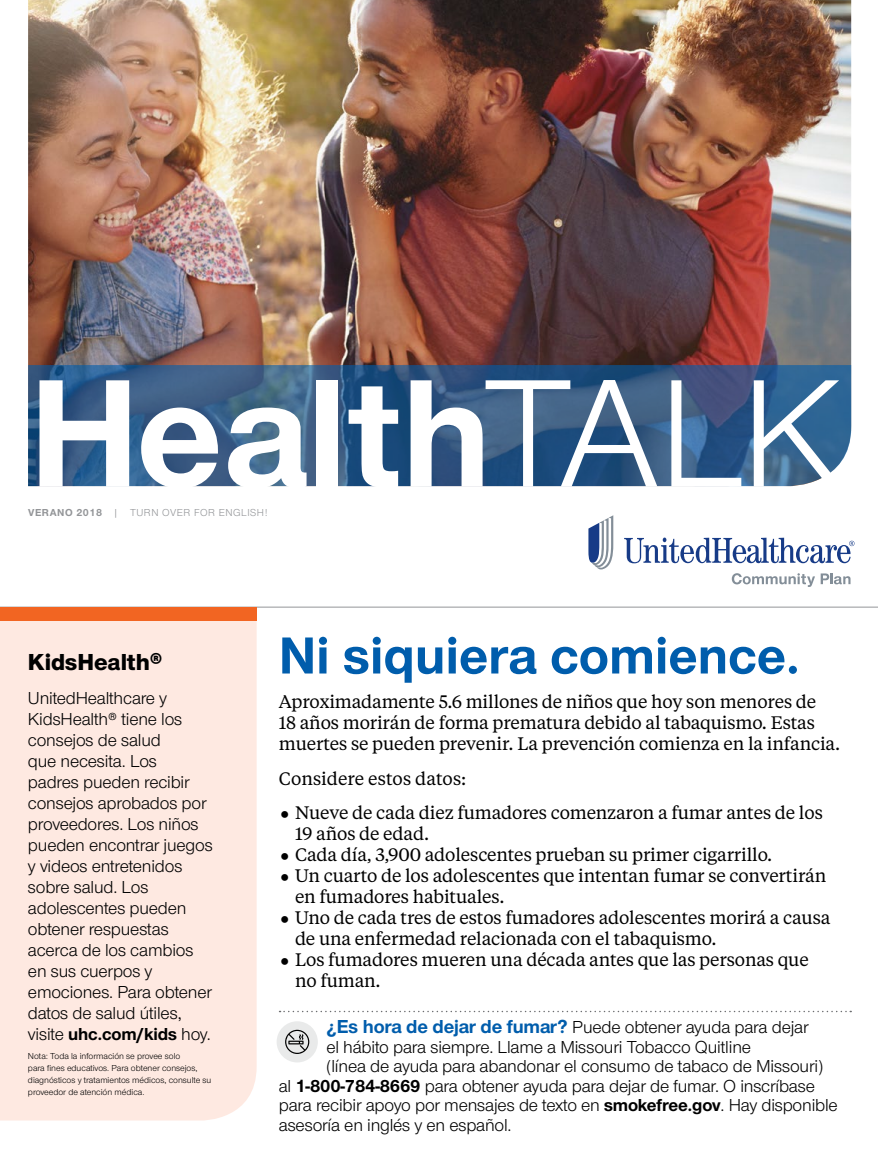
<style>
.page{position:relative;width:878px;height:1161px;background:#fff}
.page>*{position:absolute;margin:0;border:0;box-sizing:border-box;transform-origin:0 0}
.t1{font:700 159.3px "UHC Sans";color:#fff}
.t2{font:700 54px "UHC Sans";color:#005dac}
.t3{font:800 24px "UHC Sans";color:#000}
.t4{font:18px/21px "UHC Sans";letter-spacing:-.01em;color:#000}
.t5{font:18px/21px "UHC Serif Text";letter-spacing:-.01em;color:#000}
.t6{font:10.5px "UHC Sans";letter-spacing:.05em;color:#939598}
.t7{font:700 10.5px "UHC Sans";letter-spacing:.05em;color:#939598}
.t8{font:9px/12px "UHC Sans";color:#000}
.s1{font-weight:400}
.s2{font-weight:700}
.s3{font-weight:700;font-size:19.5px;color:#005dac}
</style>
<div class="page">
<hr style="left:0;top:607px;width:878px;height:1px;background:#939598">
<svg style="left:624px;top:538px;width:230px;height:25px"></svg>
<svg style="left:588px;top:515px;width:25px;height:55px"></svg>
<svg style="left:731px;top:573px;width:119px;height:14px"></svg>
<img style="left:28px;top:0;width:823px;height:365px">
<svg style="left:28px;top:365px;width:823px;height:121px;background:#345b85"></svg>
<div style="left:0;top:621px;width:256px;height:499px;background:#fee9e1"></div>
<div style="left:0;top:607px;width:256px;height:14px;background:#f26522"></div>
<svg style="left:279px;top:1011px;width:572px;height:1px"></svg>
<div style="left:276px;top:1021px;width:42px;height:41px;background:#e9eaea;border-radius:50%"></div>
<svg style="left:285px;top:1030px;width:24px;height:24px"></svg>
<h1 class="t1" style="left:29px;top:326px;width:813px">Health<span class="s1">TALK</span></h1>
<p class="t6" style="left:113px;top:505px;width:156px">| TURN OVER FOR ENGLISH!</p>
<p class="t7" style="left:28px;top:505px;width:75px">VERANO 2018</p>
<h3 class="t3" style="left:28px;top:645px;width:136px">KidsHealth®</h3>
<p class="t4" style="left:28px;top:687px;width:186px">UnitedHealthcare y<br>KidsHealth® tiene los consejos de salud<br>que necesita. Los<br>padres pueden recibir consejos aprobados por proveedores. Los niños pueden encontrar juegos y videos entretenidos sobre salud. Los adolescentes pueden obtener respuestas acerca de los cambios en sus cuerpos y emociones. Para obtener datos de salud útiles, visite <span class="s2">uhc.com/kids</span> hoy.</p>
<p class="t8" style="left:28px;top:1049px;width:185px">Nota: Toda la información se provee solo<br>para fines educativos. Para obtener consejos, diagnósticos y tratamientos médicos, consulte su proveedor de atención médica.</p>
<h2 class="t2" style="left:279px;top:619px;width:523px">Ni siquiera comience.</h2>
<p class="t5" style="left:279px;top:690px;width:563px">Aproximadamente 5.6 millones de niños que hoy son menores de<br>18 años morirán de forma prematura debido al tabaquismo. Estas muertes se pueden prevenir. La prevención comienza en la infancia.</p>
<p class="t5" style="left:295px;top:760px;width:529px;line-height:34.5px;text-indent:-16px">Considere estos datos:<br>Nueve de cada diez fumadores comenzaron a fumar antes de los</p>
<p class="t5" style="left:295px;top:822px;width:537px">19 años de edad.<br>Cada día, 3,900 adolescentes prueban su primer cigarrillo.<br>Un cuarto de los adolescentes que intentan fumar se convertirán en fumadores habituales.<br>Uno de cada tres de estos fumadores adolescentes morirá a causa de una enfermedad relacionada con el tabaquismo.<br>Los fumadores mueren una década antes que las personas que no fuman.</p>
<p class="t4" style="left:326px;top:1016px;width:483px"><span class="s3">¿Es hora de dejar de fumar?</span> Puede obtener ayuda para dejar</p>
<p class="t4" style="left:326px;top:1036px;width:426px">el hábito para siempre. Llame a Missouri Tobacco Quitline</p>
<p class="t4" style="left:326px;top:1055px;width:498px">(línea de ayuda para abandonar el consumo de tabaco de Missouri)</p>
<p class="t4" style="left:279px;top:1075px;width:537px">al <span class="s2">1-800-784-8669</span> para obtener ayuda para dejar de fumar. O inscríbase</p>
<p class="t4" style="left:279px;top:1094px;width:560px">para recibir apoyo por mensajes de texto en <span class="s2">smokefree.gov</span>. Hay disponible</p>
<p class="t4" style="left:279px;top:1114px;width:234px">asesoría en inglés y en español.</p>
</div>
